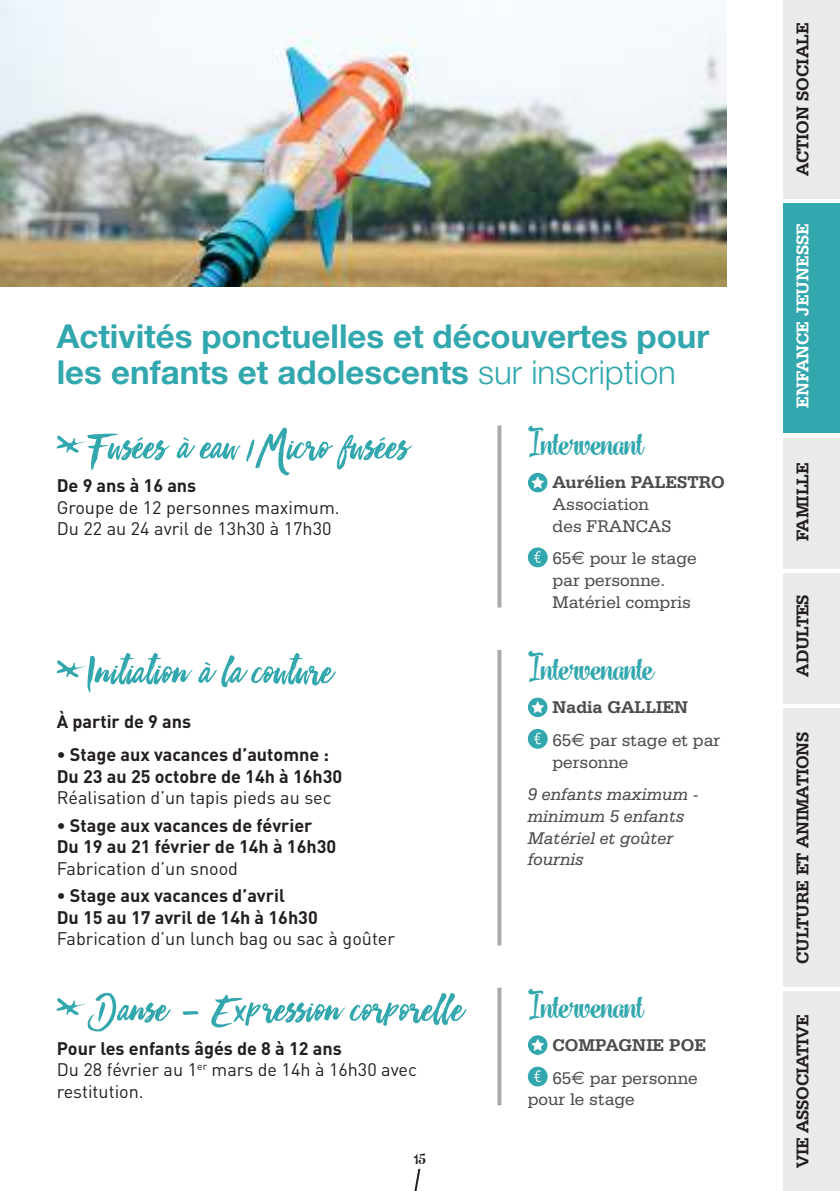
<style>
.page{position:relative;width:840px;height:1191px;background:#fff}
.page>*{position:absolute;margin:0;border:0;box-sizing:border-box;transform-origin:0 0}
.t1{font:50px "Boutique Script";letter-spacing:.01em;color:#33a7ae}
.t2{font:700 40px "Vanilla Shot";color:#33a7ae}
.t3{font:700 33px/36px "Helvetica Neue";color:#33a7ae}
.t4{font:700 24px "Vanilla Shot";color:#241f1f}
.t5{font:18px/21.6px "DIN";color:#241f1f}
.t6{font:700 18px/21.6px "DIN";color:#241f1f}
.t7{font:18px/21.6px "Serifa BT";color:#4e4b4c}
.t8{font:700 18px "Serifa BT";letter-spacing:-.01em;color:#241f1f}
.t9{font:italic 18px/21.6px "Serifa BT";color:#4e4b4c}
.t10{font:700 18px "Serifa BT";color:#4e4b4c}
.t11{font:700 18px "Serifa BT";color:#fff}
.s1{font-weight:300}
.s2{font-family:"Euro Sans"}
.s3{font-weight:700}
</style>
<div class="page">
<img style="left:0;top:0;width:726px;height:286px">
<svg style="left:414px;top:1168px;width:7px;height:23px"></svg>
<div style="left:782px;top:0;width:57px;height:198px;background:#ebeaea"></div>
<div style="left:782px;top:573px;width:57px;height:130px;background:#ebeaea"></div>
<div style="left:782px;top:708px;width:57px;height:278px;background:#ebeaea"></div>
<div style="left:782px;top:991px;width:57px;height:200px;background:#ebeaea"></div>
<div style="left:782px;top:438px;width:57px;height:130px;background:#ebeaea"></div>
<div style="left:782px;top:203px;width:57px;height:230px;background:#33a7ae"></div>
<svg style="left:527px;top:1035px;width:20px;height:20px"></svg>
<svg style="left:531px;top:1038px;width:13px;height:13px"></svg>
<div style="left:527px;top:1066px;width:20px;height:20px;background:#33a7ae;border-radius:50%"></div>
<svg style="left:534px;top:1070px;width:6px;height:12px"></svg>
<svg style="left:56px;top:998px;width:31px;height:17px"></svg>
<svg style="left:497px;top:987px;width:4px;height:118px"></svg>
<svg style="left:527px;top:697px;width:20px;height:20px"></svg>
<svg style="left:531px;top:701px;width:13px;height:12px"></svg>
<div style="left:527px;top:729px;width:20px;height:19px;background:#33a7ae;border-radius:50%"></div>
<svg style="left:534px;top:732px;width:6px;height:12px"></svg>
<svg style="left:56px;top:660px;width:31px;height:18px"></svg>
<svg style="left:497px;top:650px;width:4px;height:295px"></svg>
<svg style="left:527px;top:473px;width:20px;height:19px"></svg>
<svg style="left:531px;top:476px;width:13px;height:12px"></svg>
<div style="left:527px;top:547px;width:20px;height:20px;background:#33a7ae;border-radius:50%"></div>
<svg style="left:534px;top:551px;width:6px;height:12px"></svg>
<svg style="left:56px;top:435px;width:31px;height:18px"></svg>
<svg style="left:497px;top:425px;width:4px;height:182px"></svg>
<h3 class="t3" style="left:57px;top:317px;width:653px">Activités ponctuelles et découvertes pour les enfants et adolescents <span class="s1">sur inscription</span></h3>
<h1 class="t1" style="left:87px;top:423px;width:322px">Fusées à eau / Micro fusées</h1>
<p class="t6" style="left:57px;top:474px;width:141px">De 9 ans à 16 ans</p>
<p class="t5" style="left:57px;top:496px;width:284px">Groupe de 12 personnes maximum.<br>Du 22 au 24 avril de 13h30 à 17h30</p>
<h2 class="t2" style="left:527px;top:418px;width:117px">Intervenant</h2>
<p class="t10" style="left:552px;top:471px;width:174px">Aurélien PALESTRO</p>
<p class="t7" style="left:552px;top:493px;width:120px">Association des FRANCAS</p>
<p class="t7" style="left:552px;top:547px;width:146px">65<span class="s2">€</span> pour le stage par personne.<br>Matériel compris</p>
<h1 class="t1" style="left:87px;top:648px;width:245px">Initiation à la couture</h1>
<p class="t6" style="left:57px;top:710px;width:136px">À partir de 9 ans</p>
<p class="t6" style="left:57px;top:743px;width:287px">• Stage aux vacances d’automne :<br>Du 23 au 25 octobre de 14h à 16h30</p>
<p class="t5" style="left:57px;top:787px;width:276px">Réalisation d’un tapis pieds au sec</p>
<p class="t6" style="left:57px;top:813px;width:281px">• Stage aux vacances de février<br>Du 19 au 21 février de 14h à 16h30</p>
<p class="t5" style="left:57px;top:857px;width:183px">Fabrication d’un snood</p>
<p class="t6" style="left:57px;top:884px;width:262px">• Stage aux vacances d’avril<br>Du 15 au 17 avril de 14h à 16h30</p>
<p class="t5" style="left:57px;top:927px;width:339px">Fabrication d’un lunch bag ou sac à goûter</p>
<h2 class="t2" style="left:527px;top:643px;width:127px">Intervenante</h2>
<p class="t7" style="left:552px;top:690px;width:169px;line-height:33px"><span class="s3">Nadia Gallien<br></span>65<span class="s2">€</span> par stage et par</p>
<p class="t7" style="left:552px;top:750px;width:78px">personne</p>
<p class="t9" style="left:527px;top:783px;width:172px">9 enfants maximum - minimum 5 enfants<br>Matériel et goûter fournis</p>
<h1 class="t1" style="left:87px;top:986px;width:375px">Danse - Expression corporelle</h1>
<p class="t5" style="left:57px;top:1037px;width:361px"><span class="s3">Pour les enfants âgés de 8 à 12 ans<br></span>Du 28 février au 1<sup>er</sup> mars de 14h à 16h30 avec restitution.</p>
<h2 class="t2" style="left:527px;top:980px;width:117px">Intervenant</h2>
<p class="t7" style="left:547px;top:1028px;width:151px;line-height:33px"><span class="s3">COMPAGNIE POE<br></span>65<span class="s2">€</span> par personne</p>
<p class="t7" style="left:527px;top:1088px;width:108px">pour le stage</p>
<h3 class="t4" style="left:414px;top:1141px;width:13px">15</h3>
<p class="t8" style="left:790px;top:176px;width:155px;rotate:-90deg">Action sociale</p>
<p class="t11" style="left:790px;top:408px;width:186px;rotate:-90deg">Enfance jeunesse</p>
<p class="t8" style="left:790px;top:541px;width:81px;rotate:-90deg">famille</p>
<p class="t8" style="left:790px;top:676px;width:84px;rotate:-90deg">adultes</p>
<p class="t8" style="left:790px;top:963px;width:234px;rotate:-90deg">Culture et animations</p>
<p class="t8" style="left:790px;top:1168px;width:156px;rotate:-90deg">Vie associative</p>
</div>
